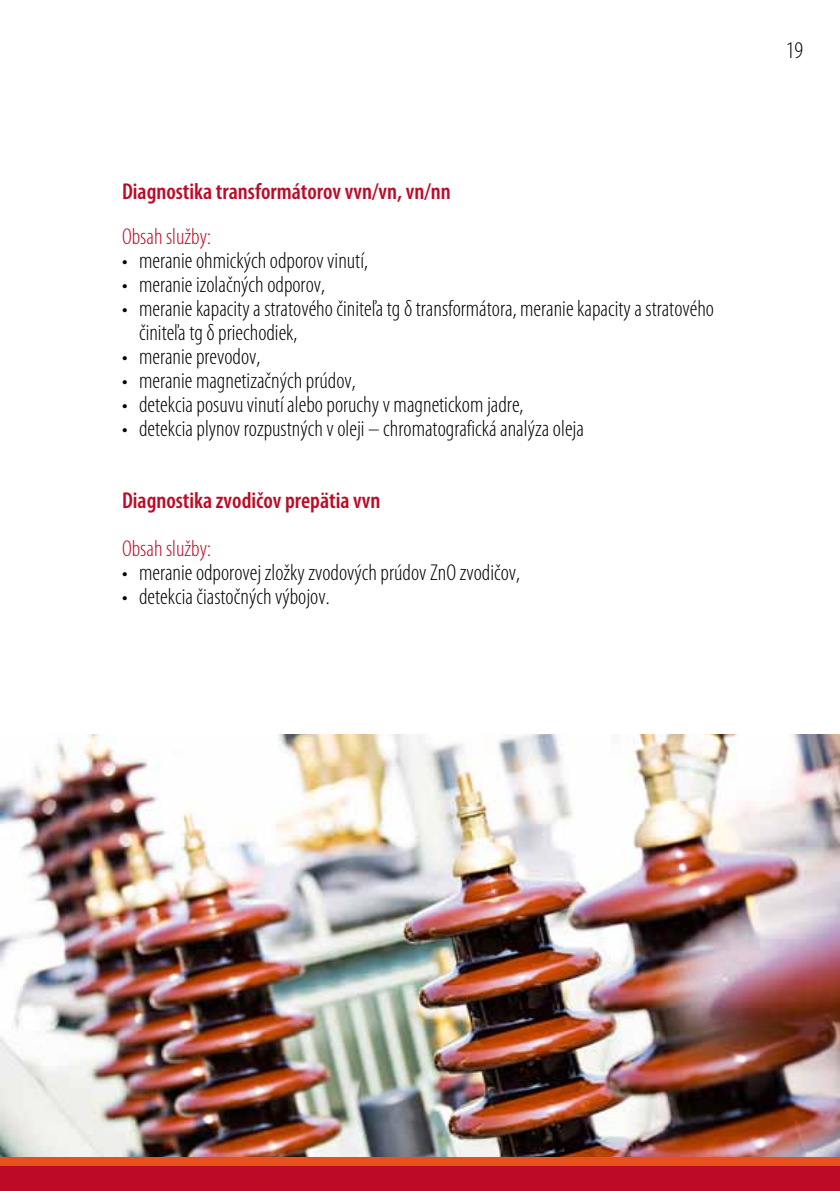
<style>
.page{position:relative;width:840px;height:1191px;background:#fff}
.page>*{position:absolute;margin:0;border:0;box-sizing:border-box;transform-origin:0 0}
.t1{font:300 condensed 24px "Myriad Pro";color:#000}
.t2{font:300 condensed 23px/24px "Myriad Pro";color:#000}
.t3{font:600 condensed 23px "Myriad Pro";color:#bd0a26}
.t4{font:300 condensed 23px "Myriad Pro";color:#bd0a26}
</style>
<div class="page">
<div style="left:0;top:1165px;width:839px;height:26px;background:#bd0a26"></div>
<div style="left:0;top:1157px;width:839px;height:8px;background:#e8511e"></div>
<img style="left:0;top:734px;width:839px;height:423px">
<p class="t3" style="left:122px;top:178px;width:330px">Diagnostika transformátorov vvn/vn, vn/nn</p>
<p class="t4" style="left:122px;top:224px;width:90px">Obsah služby:</p>
<p class="t2" style="left:122px;top:249px;width:247px">• meranie ohmickýchodporov vinutí,</p>
<p class="t2" style="left:122px;top:273px;width:204px">• meranie izolačnýchodporov,</p>
<p class="t2" style="left:139px;top:297px;width:576px;text-indent:-17px">• meranie kapacity a stratového činiteľa tg δ transformátora, meranie kapacitya stratového činiteľa tg δ priechodiek,</p>
<p class="t2" style="left:122px;top:345px;width:140px">• meranie prevodov,</p>
<p class="t2" style="left:122px;top:369px;width:235px">• meranie magnetizačných prúdov,</p>
<p class="t2" style="left:122px;top:393px;width:403px">• detekciaposuvu vinutí aleboporuchy v magnetickom jadre,</p>
<p class="t2" style="left:122px;top:417px;width:463px">• detekciaplynov rozpustnýchv oleji – chromatografickáanalýza oleja</p>
<p class="t3" style="left:122px;top:488px;width:260px">Diagnostika zvodičov prepätia vvn</p>
<p class="t4" style="left:122px;top:536px;width:90px">Obsah služby:</p>
<p class="t2" style="left:122px;top:561px;width:399px">• meranie odporovej zložky zvodových prúdov ZnO zvodičov,</p>
<p class="t2" style="left:122px;top:585px;width:209px">• detekciačiastočných výbojov.</p>
<p class="t1" style="left:785px;top:37px;width:19px">19</p>
</div>
